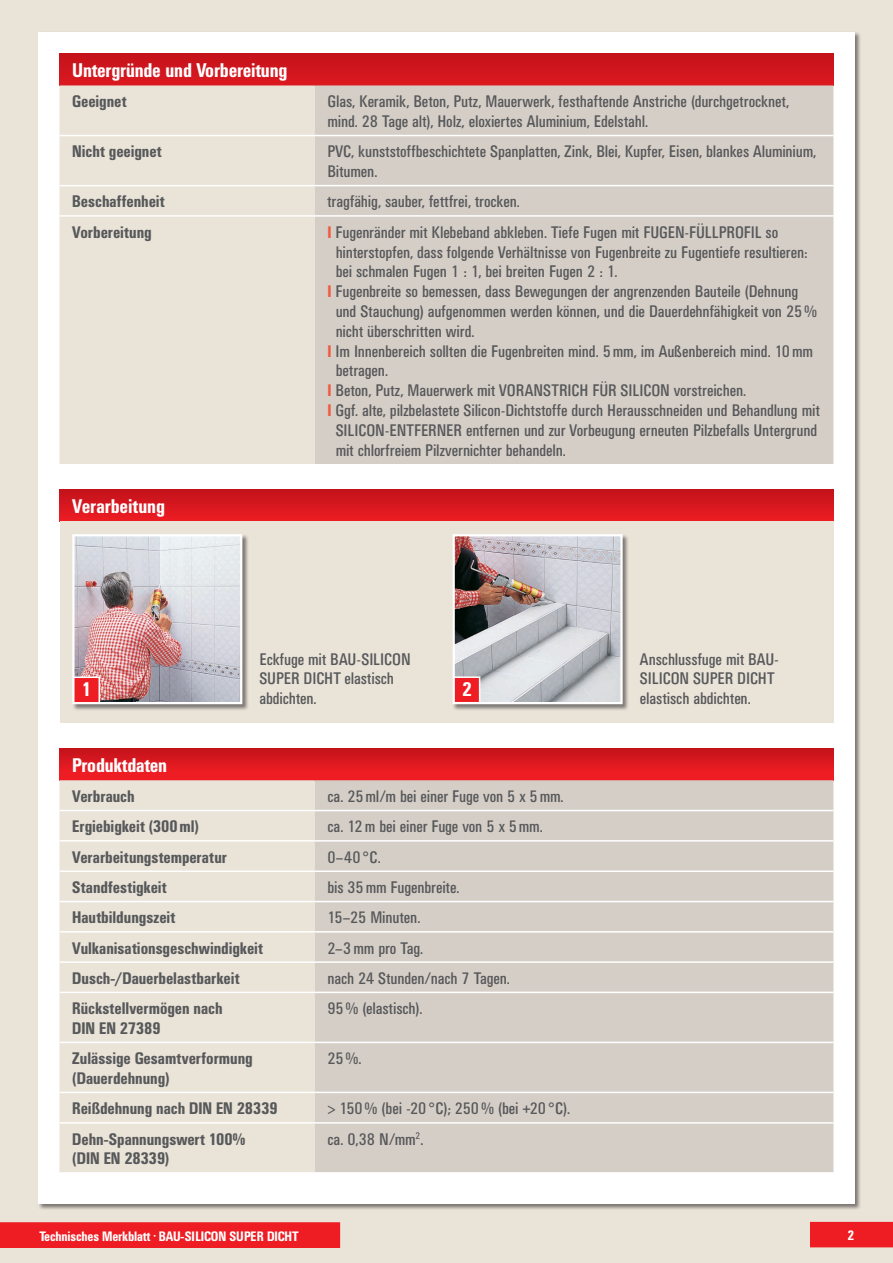
<style>
.page{position:relative;width:893px;height:1263px;background:#e9e3d8}
.page>*{position:absolute;margin:0;border:0;box-sizing:border-box;transform-origin:0 0}
.t1{font:500 condensed 19.5px "UN11";color:#fff}
.t2{font:condensed 16.5px/19.8px "UN11";color:#57585a}
.t3{font:500 condensed 16.5px/19.8px "UN11";letter-spacing:.01em;color:#57585a}
.t4{font:500 condensed 13.5px "UN11";color:#fff}
.s1{font-weight:500;color:#f0593e}
.s2{font-family:"Univers"}
</style>
<div class="page">
<div style="left:38px;top:32px;width:817px;height:1171px;background:#fff"></div>
<div style="left:810px;top:1222px;width:83px;height:25px;background:#ee1d23"></div>
<div style="left:0;top:1222px;width:340px;height:26px;background:#ee1d23"></div>
<div style="left:60px;top:54px;width:773px;height:31px;background:#cf151d"></div>
<div style="left:60px;top:85px;width:255px;height:379px;background:#e9e3d8"></div>
<div style="left:315px;top:85px;width:518px;height:379px;background:#d5cec7"></div>
<hr style="left:60px;top:135px;width:255px;height:1px;background:#fff">
<hr style="left:315px;top:135px;width:518px;height:1px;background:#fff">
<hr style="left:60px;top:185px;width:255px;height:1px;background:#fff">
<hr style="left:315px;top:185px;width:518px;height:1px;background:#fff">
<hr style="left:60px;top:215px;width:255px;height:2px;background:#fff">
<hr style="left:315px;top:215px;width:518px;height:2px;background:#fff">
<div style="left:60px;top:748px;width:773px;height:32px;background:linear-gradient(to bottom,#c5131b,#f41e24)"></div>
<div style="left:60px;top:780px;width:255px;height:392px;background:#e9e3d8"></div>
<div style="left:315px;top:780px;width:518px;height:392px;background:#d5cec7"></div>
<hr style="left:60px;top:810px;width:255px;height:1px;background:#fff">
<hr style="left:315px;top:810px;width:518px;height:1px;background:#fff">
<hr style="left:60px;top:840px;width:255px;height:1px;background:#fff">
<hr style="left:315px;top:840px;width:518px;height:1px;background:#fff">
<hr style="left:60px;top:870px;width:255px;height:2px;background:#fff">
<hr style="left:315px;top:870px;width:518px;height:2px;background:#fff">
<hr style="left:60px;top:901px;width:255px;height:1px;background:#fff">
<hr style="left:315px;top:901px;width:518px;height:1px;background:#fff">
<hr style="left:60px;top:931px;width:255px;height:1px;background:#fff">
<hr style="left:315px;top:931px;width:518px;height:1px;background:#fff">
<hr style="left:60px;top:961px;width:255px;height:2px;background:#fff">
<hr style="left:315px;top:961px;width:518px;height:2px;background:#fff">
<hr style="left:60px;top:992px;width:255px;height:1px;background:#fff">
<hr style="left:315px;top:992px;width:518px;height:1px;background:#fff">
<hr style="left:60px;top:1042px;width:255px;height:1px;background:#fff">
<hr style="left:315px;top:1042px;width:518px;height:1px;background:#fff">
<hr style="left:60px;top:1092px;width:255px;height:1px;background:#fff">
<hr style="left:315px;top:1092px;width:518px;height:1px;background:#fff">
<hr style="left:60px;top:1122px;width:255px;height:1px;background:#fff">
<hr style="left:315px;top:1122px;width:518px;height:1px;background:#fff">
<div style="left:60px;top:489px;width:773px;height:32px;background:linear-gradient(to bottom,#c2121a,#ec1c23)"></div>
<div style="left:60px;top:521px;width:773px;height:202px;background:#e9e3d8"></div>
<div style="left:72px;top:534px;width:177px;height:177px;background:#231f20;opacity:.55"></div>
<img style="left:75px;top:537px;width:164px;height:164px">
<div style="left:72px;top:534px;width:170px;height:170px;border:2px solid #fff"></div>
<div style="left:74px;top:677px;width:25px;height:26px;background:#ee1d23"></div>
<div style="left:73px;top:676px;width:27px;height:27px;border:2px solid #fff"></div>
<div style="left:452px;top:534px;width:177px;height:177px;background:#231f20;opacity:.55"></div>
<img style="left:456px;top:537px;width:164px;height:164px">
<div style="left:453px;top:534px;width:170px;height:170px;border:2px solid #fff"></div>
<div style="left:454px;top:677px;width:26px;height:26px;background:#ee1d23"></div>
<div style="left:453px;top:676px;width:27px;height:27px;border:2px solid #fff"></div>
<p class="t1" style="left:72px;top:59px;width:216px">Untergründe und Vorbereitung</p>
<p class="t3" style="left:72px;top:91px;width:56px">Geeignet</p>
<p class="t2" style="left:327px;top:91px;width:463px">Glas, Keramik, Beton, Putz, Mauerwerk, festhaftende Anstriche (durchgetrocknet, mind. 28 Tage alt), Holz, eloxiertes Aluminium, Edelstahl.</p>
<p class="t3" style="left:72px;top:141px;width:91px">Nicht geeignet</p>
<p class="t2" style="left:327px;top:142px;width:490px">PVC, kunststoffbeschichtete Spanplatten, Zink, Blei, Kupfer, Eisen, blankes Aluminium,<br>Bitumen.</p>
<p class="t3" style="left:72px;top:191px;width:94px">Beschaffenheit</p>
<p class="t2" style="left:327px;top:192px;width:194px">tragfähig, sauber, fettfrei, trocken.</p>
<p class="t3" style="left:72px;top:222px;width:81px">Vorbereitung</p>
<p class="t2" style="left:327px;top:222px;width:452px"><span class="s1">I</span> Fugenränder mit Klebeband abkleben. Tiefe Fugen mit FUGEN-FÜLLPROFIL so</p>
<p class="t2" style="left:336px;top:242px;width:473px">hinterstopfen, dass folgende Verhältnisse von Fugenbreite zu Fugentiefe resultieren:</p>
<p class="t2" style="left:336px;top:262px;width:283px">bei schmalen Fugen 1 : 1, bei breiten Fugen 2 : 1.</p>
<p class="t2" style="left:327px;top:281px;width:472px"><span class="s1">I</span> Fugenbreite so bemessen, dass Bewegungen der angrenzenden Bauteile (Dehnung</p>
<p class="t2" style="left:336px;top:301px;width:483px">und Stauchung) aufgenommen werden können, und die Dauerdehnfähigkeit von 25%</p>
<p class="t2" style="left:336px;top:321px;width:140px">nicht überschritten wird.</p>
<p class="t2" style="left:327px;top:341px;width:487px"><span class="s1">I</span> Im Innenbereich sollten die Fugenbreiten mind. 5mm, im Außenbereich mind. 10mm</p>
<p class="t2" style="left:336px;top:361px;width:54px">betragen.</p>
<p class="t2" style="left:327px;top:380px;width:420px"><span class="s1">I</span> Beton, Putz, Mauerwerk mit VORANSTRICH FÜR SILICON vorstreichen.</p>
<p class="t2" style="left:327px;top:400px;width:494px"><span class="s1">I</span> Ggf. alte, pilzbelastete Silicon-Dichtstoffe durch Herausschneiden und Behandlung mit</p>
<p class="t2" style="left:336px;top:420px;width:483px">SILICON-ENTFERNER entfernen und zur Vorbeugung erneuten Pilzbefalls Untergrund</p>
<p class="t2" style="left:336px;top:440px;width:232px">mit chlorfreiem Pilzvernichter behandeln.</p>
<p class="t1" style="left:72px;top:495px;width:94px">Verarbeitung</p>
<p class="t1" style="left:82px;top:678px;width:11px">1</p>
<p class="t2" style="left:259px;top:649px;width:153px">Eckfuge mit BAU-SILICON<br>SUPER DICHT elastisch abdichten.</p>
<p class="t2" style="left:640px;top:649px;width:140px">Anschlussfuge mit BAU-<br>SILICON SUPER DICHT elastisch abdichten.</p>
<p class="t1" style="left:462px;top:678px;width:11px">2</p>
<p class="t1" style="left:72px;top:754px;width:96px">Produktdaten</p>
<p class="t3" style="left:72px;top:786px;width:64px">Verbrauch</p>
<p class="t2" style="left:327px;top:786px;width:238px">ca. 25ml/m bei einer Fuge von 5 x 5mm.</p>
<p class="t3" style="left:72px;top:816px;width:128px">Ergiebigkeit (300ml)</p>
<p class="t2" style="left:327px;top:816px;width:217px">ca. 12m bei einer Fuge von 5 x 5mm.</p>
<p class="t3" style="left:72px;top:847px;width:156px">Verarbeitungstemperatur</p>
<p class="t2" style="left:327px;top:847px;width:55px">0–40<span class="s2">°</span>C.</p>
<p class="t3" style="left:72px;top:877px;width:96px">Standfestigkeit</p>
<p class="t2" style="left:327px;top:877px;width:134px">bis 35mm Fugenbreite.</p>
<p class="t3" style="left:72px;top:907px;width:104px">Hautbildungszeit</p>
<p class="t2" style="left:327px;top:907px;width:94px">15–25 Minuten.</p>
<p class="t3" style="left:72px;top:938px;width:192px">Vulkanisationsgeschwindigkeit</p>
<p class="t2" style="left:327px;top:938px;width:97px">2–3mm pro Tag.</p>
<p class="t3" style="left:72px;top:968px;width:169px">Dusch-/Dauerbelastbarkeit</p>
<p class="t2" style="left:327px;top:968px;width:184px">nach 24 Stunden/nach 7 Tagen.</p>
<p class="t3" style="left:72px;top:998px;width:152px">Rückstellvermögen nach<br>DIN EN 27389</p>
<p class="t2" style="left:327px;top:998px;width:96px">95% (elastisch).</p>
<p class="t3" style="left:72px;top:1048px;width:182px">Zulässige Gesamtverformung (Dauerdehnung)</p>
<p class="t2" style="left:327px;top:1048px;width:36px">25%.</p>
<p class="t3" style="left:72px;top:1098px;width:207px">Reißdehnung nach DIN EN 28339</p>
<p class="t2" style="left:327px;top:1099px;width:244px"><span class="s2">&gt;</span> 150% (bei -20 <span class="s2">°</span>C); 250% (bei +20 <span class="s2">°</span>C).</p>
<p class="t3" style="left:72px;top:1129px;width:175px">Dehn-Spannungswert 100% (DIN EN 28339)</p>
<p class="t2" style="left:327px;top:1129px;width:97px">ca. 0,38 N/mm<sup>2</sup>.</p>
<p class="t4" style="left:39px;top:1228px;width:261px">Technisches Merkblatt <sup>•</sup> BAU-SILICON SUPER DICHT</p>
<p class="t4" style="left:847px;top:1227px;width:8px">2</p>
</div>
